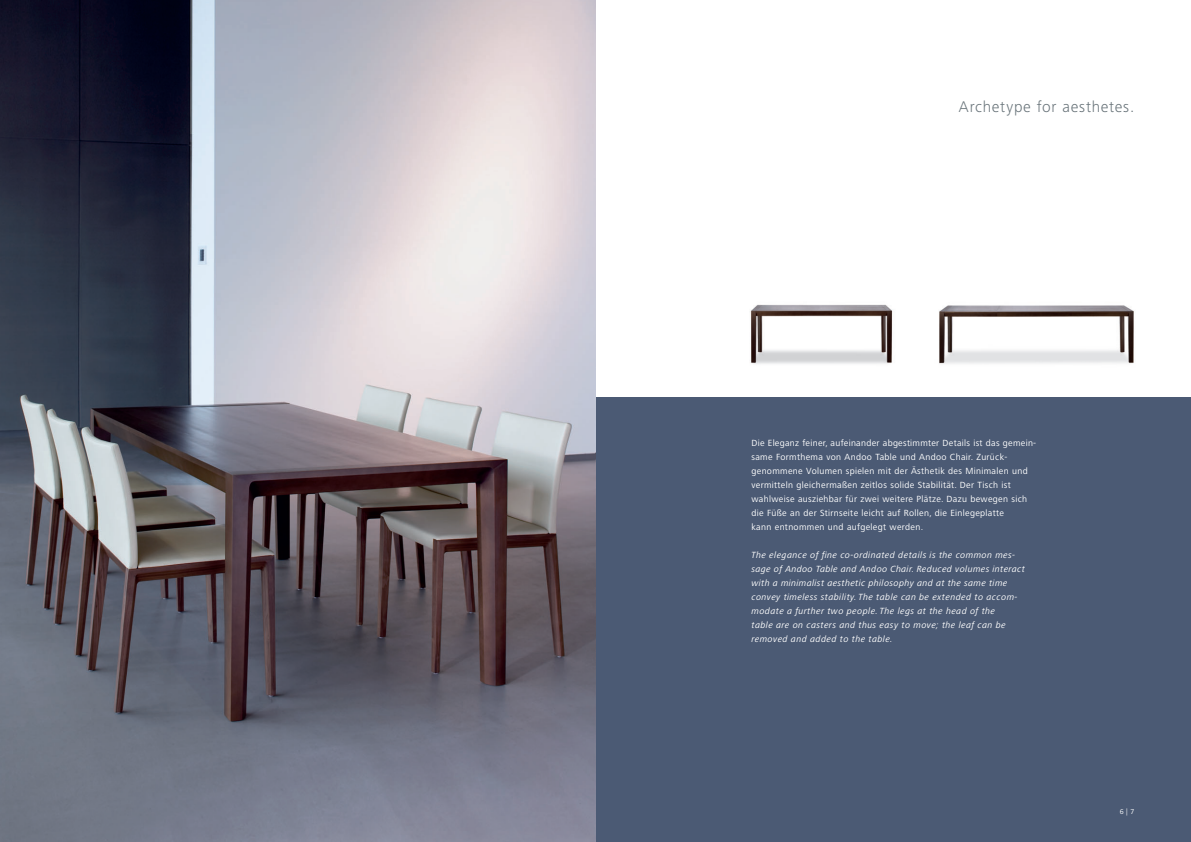
<style>
.page{position:relative;width:1191px;height:842px;background:#fff}
.page>*{position:absolute;margin:0;border:0;box-sizing:border-box;transform-origin:0 0}
.t1{font:300 16px "Frutiger Next LT";letter-spacing:.045em;color:#687379}
.t2{font:9.2px/14px "Frutiger Next LT";letter-spacing:.035em;color:#fff}
.t3{font:italic 9.2px/14px "Frutiger Next LT";letter-spacing:.04em;color:#fff}
.t4{font:7.2px "Frutiger Next LT";color:#fff}
.s1{font-weight:300}
</style>
<div class="page">
<img style="left:0;top:0;width:595px;height:842px">
<div style="left:595px;top:397px;width:596px;height:445px;background:#4b5a74"></div>
<img style="left:750px;top:304px;width:143px;height:60px">
<img style="left:939px;top:305px;width:195px;height:59px">
<h1 class="t1" style="left:959px;top:100px;width:177px">Archetype for aesthetes.</h1>
<p class="t2" style="left:751px;top:436px;width:286px">Die Eleganz feiner, aufeinander abgestimmter Details ist das gemein&shy;same Formthema von Andoo Table und Andoo Chair. Zurück&shy;genommene Volumen spielen mit der Ästhetik des Minimalen und vermitteln gleichermaßen zeitlos solide Stabilität. Der Tisch ist wahlweise ausziehbar für zwei weitere Plätze. Dazu bewegen sich die Füße an der Stirnseite leicht auf Rollen, die Einlegeplatte<br>kann entnommen und aufgelegt werden.</p>
<p class="t3" style="left:751px;top:548px;width:275px">The elegance of fine co-ordinated details is the common mes&shy;sage of Andoo Table and Andoo Chair. Reduced volumes interact with a minimalist aesthetic philosophy and at the same time convey timeless stability. The table can be extended to accom&shy;modate a further two people. The legs at the head of the<br>table are on casters and thus easy to move; the leaf can be removed and added to the table.</p>
<p class="t4" style="left:1119px;top:808px;width:16px">6 <span class="s1">|</span> 7</p>
</div>
